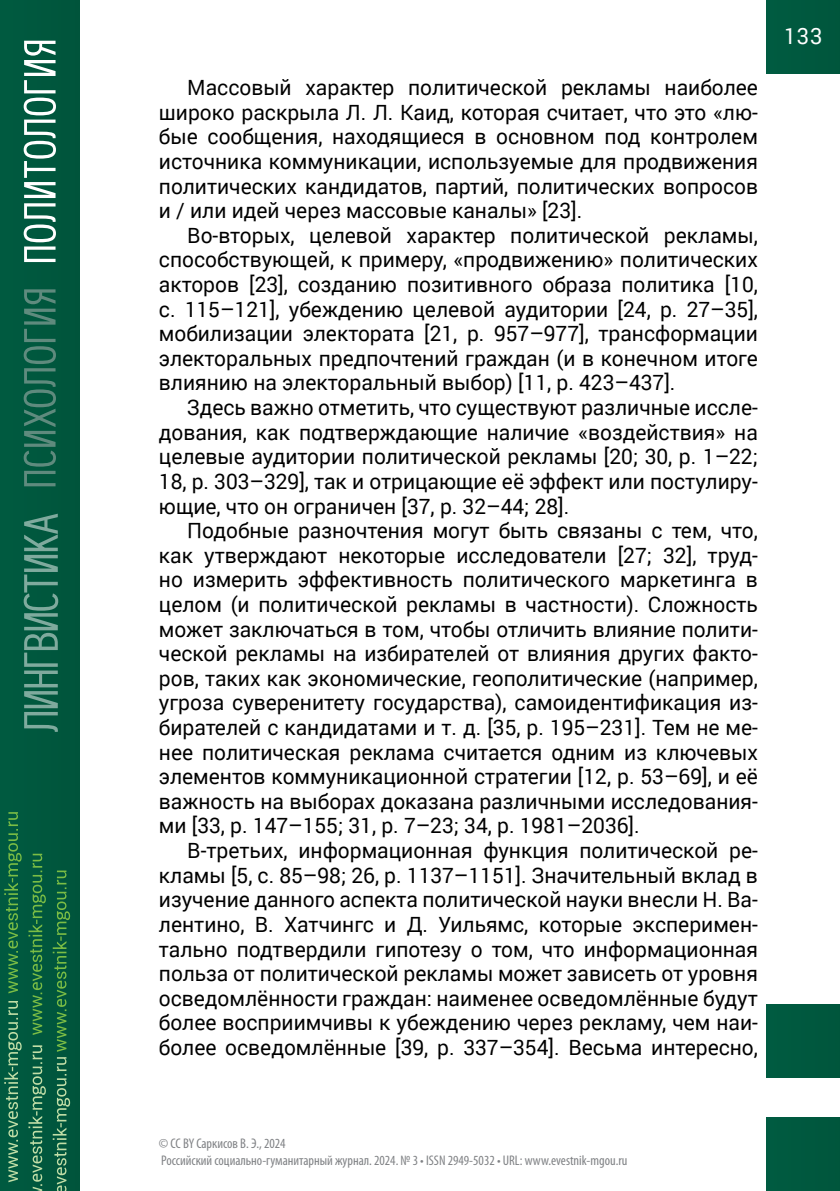
<style>
.page{position:relative;width:840px;height:1191px;background:#fff}
.page>*{position:absolute;margin:0;border:0;box-sizing:border-box;transform-origin:0 0}
.t1{font:22px "Roberto Sans";color:#fff}
.Основной_текст{font:21px/24.6px "Roberto Sans";color:#000;text-align:justify}
.t2{font:condensed 14px/16.8px "Myriad Pro";color:#808285}
</style>
<div class="page">
<div style="left:0;top:0;width:79px;height:1191px;background:#00573d"></div>
<div style="left:766px;top:0;width:73px;height:74px;background:#00583f"></div>
<svg style="left:4px;top:1001px;width:18px;height:181px"></svg>
<svg style="left:4px;top:812px;width:18px;height:181px"></svg>
<svg style="left:28px;top:853px;width:18px;height:182px"></svg>
<svg style="left:53px;top:870px;width:17px;height:181px"></svg>
<svg style="left:28px;top:1045px;width:18px;height:146px"></svg>
<svg style="left:53px;top:1057px;width:17px;height:134px"></svg>
<svg style="left:24px;top:41px;width:32px;height:221px"></svg>
<svg style="left:24px;top:289px;width:32px;height:197px"></svg>
<div style="left:766px;top:1004px;width:73px;height:73px;background:#00583f"></div>
<div style="left:766px;top:1117px;width:73px;height:74px;background:#00583f"></div>
<svg style="left:24px;top:513px;width:34px;height:219px"></svg>
<p class="Основной_текст" style="left:159px;top:73px;width:600px;text-indent:28px">Массовый характер политической рекламы наиболее широко раскрыла Л. Л. Каид, которая считает, что это «лю&shy;бые сообщения, находящиеся в основном под контролем источника коммуникации, используемые для продвижения политических кандидатов, партий, политических вопросов и / или идей через массовые каналы» [23].</p>
<p class="Основной_текст" style="left:159px;top:221px;width:600px;text-indent:28px">Во-вторых, целевой характер политической рекламы, способствующей, к примеру, «продвижению» политических акторов [23], созданию позитивного образа политика [10, с. 115–121], убеждению целевой аудитории [24, p. 27–35], мобилизации электората [21, p. 957–977], трансформации электоральных предпочтений граждан (и в конечном итоге влиянию на электоральный выбор) [11, p. 423–437].</p>
<p class="Основной_текст" style="left:159px;top:393px;width:600px;text-indent:28px">Здесь важно отметить, что существуют различные иссле&shy;дования, как подтверждающие наличие «воздействия» на целевые аудитории политической рекламы [20; 30, p. 1–22; 18, p. 303–329], так и отрицающие её эффект или постулиру&shy;ющие, что он ограничен [37, p. 32–44; 28].</p>
<p class="Основной_текст" style="left:159px;top:516px;width:600px;text-indent:28px">Подобные разночтения могут быть связаны с тем, что, как утверждают некоторые исследователи [27; 32], труд&shy;но измерить эффективность политического маркетинга в целом (и политической рекламы в частности). Сложность может заключаться в том, чтобы отличить влияние полити&shy;ческой рекламы на избирателей от влияния других факто&shy;ров, таких как экономические, геополитические (например, угроза суверенитету государства), самоидентификация из&shy;бирателей с кандидатами и т. д. [35, p. 195–231]. Тем не ме&shy;нее политическая реклама считается одним из ключевых элементов коммуникационной стратегии [12, p. 53–69], и её важность на выборах доказана различными исследования&shy;ми [33, p. 147–155; 31, p. 7–23; 34, p. 1981–2036].</p>
<p class="Основной_текст" style="left:159px;top:836px;width:600px;text-indent:28px">В-третьих, информационная функция политической ре&shy;кламы [5, с. 85–98; 26, p. 1137–1151]. Значительный вклад в изучение данного аспекта политической науки внесли Н. Ва&shy;лентино, В. Хатчингс и Д. Уильямс, которые эксперимен&shy;тально подтвердили гипотезу о том, что информационная польза от политической рекламы может зависеть от уровня осведомлённости граждан: наименее осведомлённые будут более восприимчивы к убеждению через рекламу, чем наи&shy;более осведомлённые [39, p. 337–354]. Весьма интересно,</p>
<p class="t1" style="left:783px;top:19px;width:40px">133</p>
<p class="t2" style="left:159px;top:1134px;width:469px">© CC BY Саркисов В. Э., 2024<br>Российский социально-гуманитарный журнал. 2024. № 3 • ISSN 2949-5032 • URL: www.evestnik-mgou.ru</p>
</div>
